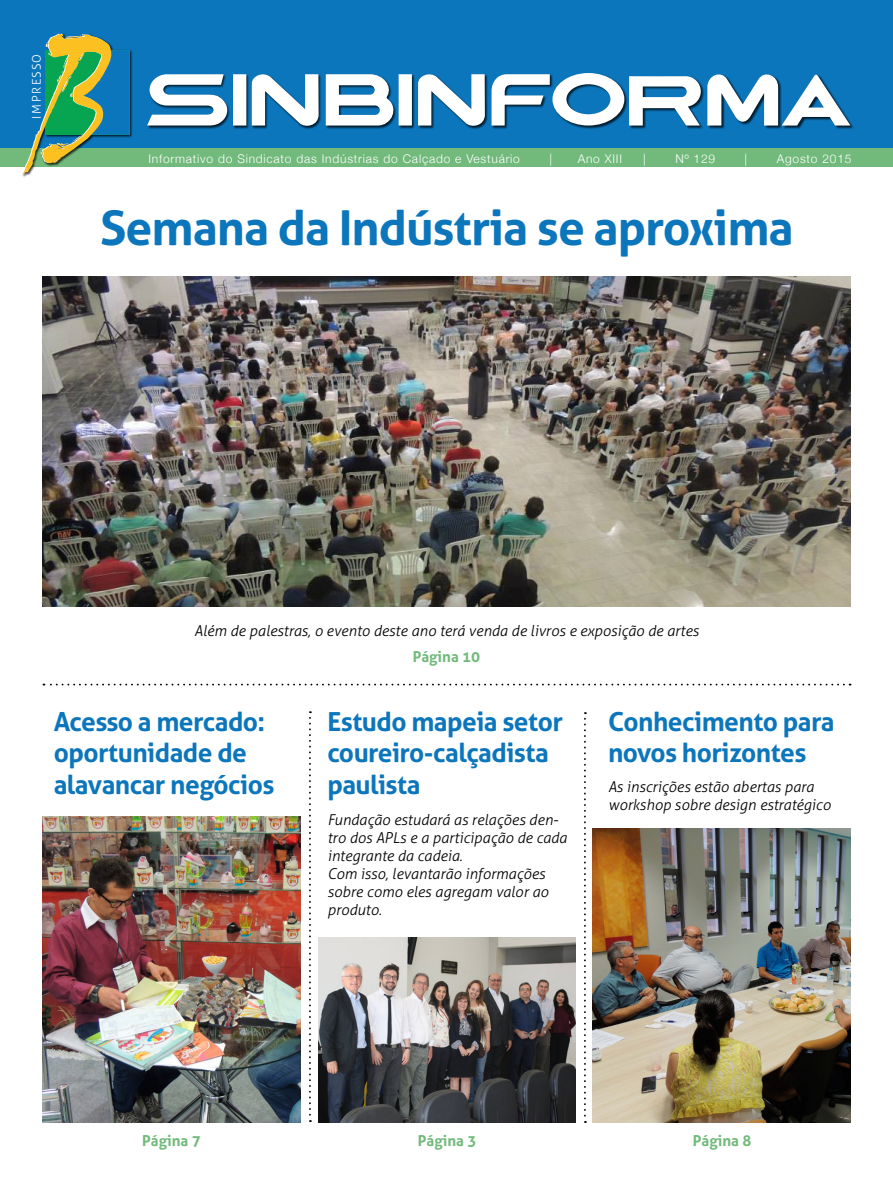
<style>
.page{position:relative;width:893px;height:1191px;background:#fff}
.page>*{position:absolute;margin:0;border:0;box-sizing:border-box;transform-origin:0 0}
.t1{font:700 48px "Aller";letter-spacing:-.02em;color:#0c76bc}
.t2{font:700 26.25px/31.5px "Aller";letter-spacing:-.02em;color:#0c76bc}
.t3{font:italic 300 15px/18px "Aller";color:#000}
.t4{font:700 15px "Aller";color:#71ba7b}
.t5{font:300 12px "Helvetica Neue";letter-spacing:.065em;color:#fff}
.t6{font:300 12px "Aller";letter-spacing:.11em;color:#fff}
</style>
<div class="page">
<div style="left:0;top:0;width:893px;height:149px;background:#0c76bc"></div>
<div style="left:0;top:148px;width:893px;height:19px;background:#71ba7b"></div>
<div style="left:147px;top:73px;width:706px;height:56px;background:#000;opacity:.75"></div>
<svg style="left:147px;top:73px;width:703px;height:53px"></svg>
<div style="left:22px;top:33px;width:111px;height:145px;background:#000;opacity:.75"></div>
<svg style="left:22px;top:34px;width:107px;height:140px"></svg>
<img style="left:43px;top:276px;width:807px;height:330px">
<svg style="left:43px;top:683px;width:801px;height:2px"></svg>
<svg style="left:309px;top:711px;width:2px;height:411px"></svg>
<img style="left:42px;top:816px;width:258px;height:307px">
<img style="left:318px;top:937px;width:257px;height:186px">
<img style="left:592px;top:829px;width:258px;height:294px">
<svg style="left:584px;top:712px;width:2px;height:411px"></svg>
<p class="t6" style="left:29px;top:119px;width:66px;rotate:-90deg">IMPRESSO</p>
<p class="t5" style="left:148px;top:151px;width:373px">Informativo do Sindicato das Indústrias do Calçado e Vestuário</p>
<p class="t5" style="left:550px;top:151px;width:4px">|</p>
<p class="t5" style="left:578px;top:151px;width:46px">Ano XIII</p>
<p class="t5" style="left:643px;top:151px;width:4px">|</p>
<p class="t5" style="left:675px;top:151px;width:41px">Nº 129</p>
<p class="t5" style="left:744px;top:151px;width:4px">|</p>
<p class="t5" style="left:777px;top:151px;width:76px">Agosto 2015</p>
<h1 class="t1" style="left:100px;top:199px;width:695px">Semana da Indústria se aproxima</h1>
<p class="t3" style="left:194px;top:622px;width:506px">Além de palestras, o evento deste ano terá venda de livros e exposição de artes</p>
<p class="t4" style="left:413px;top:647px;width:69px">Página 10</p>
<h2 class="t2" style="left:54px;top:705px;width:222px">Acesso a mercado: oportunidade de alavancar negócios</h2>
<h2 class="t2" style="left:327px;top:705px;width:237px">Estudo mapeia setor coureiro-calçadista paulista</h2>
<p class="t3" style="left:327px;top:810px;width:241px">Fundação estudará as relações den&shy;tro dos APLs e a participação de cada integrante da cadeia.<br>Com isso, levantarão informações sobre como eles agregam valor ao produto.</p>
<h2 class="t2" style="left:608px;top:705px;width:228px">Conhecimento para novos horizontes</h2>
<p class="t3" style="left:608px;top:777px;width:224px">As inscrições estão abertas para workshop sobre design estratégico</p>
<p class="t4" style="left:142px;top:1131px;width:60px">Página 7</p>
<p class="t4" style="left:418px;top:1131px;width:60px">Página 3</p>
<p class="t4" style="left:693px;top:1131px;width:60px">Página 8</p>
</div>
